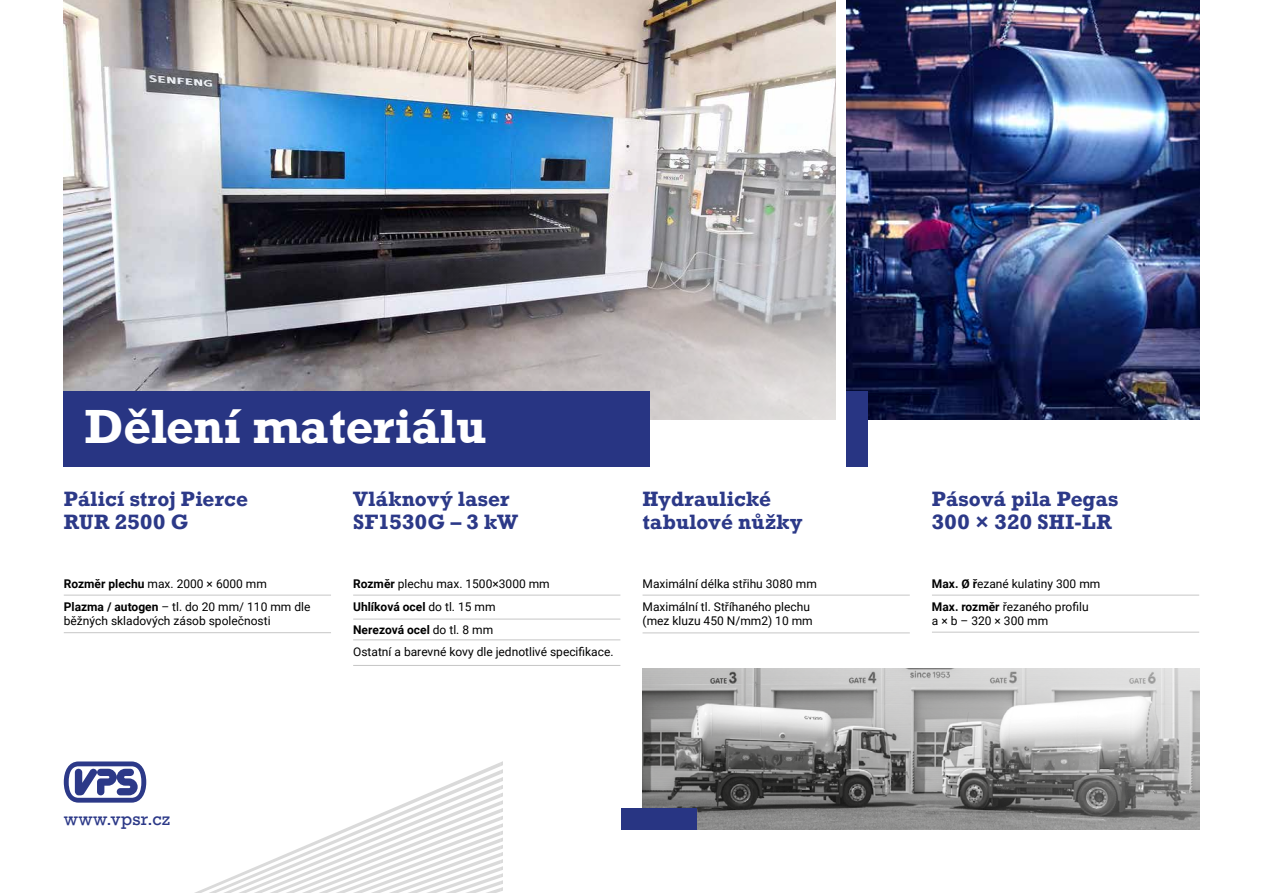
<style>
.page{position:relative;width:1263px;height:893px;background:#fff}
.page>*{position:absolute;margin:0;border:0;box-sizing:border-box;transform-origin:0 0}
.t1{font:700 45px "Rockwell";color:#fff}
.t2{font:700 19.5px/23.4px "Rockwell";letter-spacing:.01em;color:#2c3988}
.t3{font:16.5px "Rockwell";letter-spacing:.015em;color:#2c3988}
.t4{font:12px/23px "Roboto";color:#000}
.s1{font-weight:700}
</style>
<div class="page">
<img style="left:64px;top:0;width:772px;height:420px">
<img style="left:846px;top:0;width:353px;height:420px">
<img style="left:642px;top:668px;width:557px;height:161px">
<div style="left:64px;top:392px;width:586px;height:75px;background:#283583"></div>
<div style="left:846px;top:392px;width:21px;height:75px;background:#283583"></div>
<div style="left:621px;top:808px;width:75px;height:21px;background:#283583"></div>
<hr style="left:64px;top:595px;width:267px;height:1px;background:#c6c6c6">
<hr style="left:64px;top:632px;width:267px;height:1px;background:#c6c6c6">
<hr style="left:353px;top:595px;width:267px;height:1px;background:#c6c6c6">
<hr style="left:353px;top:619px;width:267px;height:1px;background:#c6c6c6">
<hr style="left:353px;top:639px;width:267px;height:1px;background:#c6c6c6">
<hr style="left:353px;top:665px;width:267px;height:1px;background:#c6c6c6">
<hr style="left:642px;top:595px;width:268px;height:1px;background:#c6c6c6">
<hr style="left:642px;top:632px;width:268px;height:1px;background:#c6c6c6">
<hr style="left:932px;top:595px;width:267px;height:1px;background:#c6c6c6">
<hr style="left:932px;top:632px;width:267px;height:1px;background:#c6c6c6">
<svg style="left:63px;top:761px;width:440px;height:132px"></svg>
<h1 class="t1" style="left:85px;top:397px;width:403px">Dělení materiálu</h1>
<h2 class="t2" style="left:64px;top:487px;width:186px">Pálicí stroj Pierce<br>RUR 2500 G</h2>
<h2 class="t2" style="left:642px;top:487px;width:162px">Hydraulické tabulové nůžky</h2>
<h2 class="t2" style="left:353px;top:487px;width:166px">Vláknový laser<br>SF1530G – 3 kW</h2>
<h2 class="t2" style="left:932px;top:487px;width:188px">Pásová pila Pegas<br>300 × 320 SHI-LR</h2>
<p class="t4" style="left:64px;top:571px;width:248px"><span class="s1">Rozměr plechu</span> max. 2000 × 6000 mm<br><span class="s1">Plazma / autogen</span> – tl. do 20 mm/ 110 mm dle</p>
<p class="t4" style="left:64px;top:609px;width:208px">běžných skladových zásob společnosti</p>
<p class="t4" style="left:353px;top:571px;width:262px"><span class="s1">Rozměr</span> plechu max. 1500×3000 mm<br><span class="s1">Uhlíková ocel</span> do tl. 15 mm<br><span class="s1">Nerezová ocel</span> do tl. 8 mm<br>Ostatní a barevné kovy dle jednotlivé specifikace.</p>
<p class="t4" style="left:932px;top:571px;width:170px"><span class="s1">Max. Ø ř</span>ezané kulatiny 300 mm<br><span class="s1">Max. rozměr</span> řezaného profilu</p>
<p class="t4" style="left:642px;top:571px;width:176px">Maximální délka střihu 3080 mm<br>Maximální tl. Stříhaného plechu</p>
<p class="t4" style="left:642px;top:609px;width:172px">(mez kluzu 450 N/mm2) 10 mm</p>
<p class="t4" style="left:932px;top:609px;width:118px">a × b – 320 × 300 mm</p>
<h3 class="t3" style="left:64px;top:809px;width:108px">www.vpsr.cz</h3>
</div>
